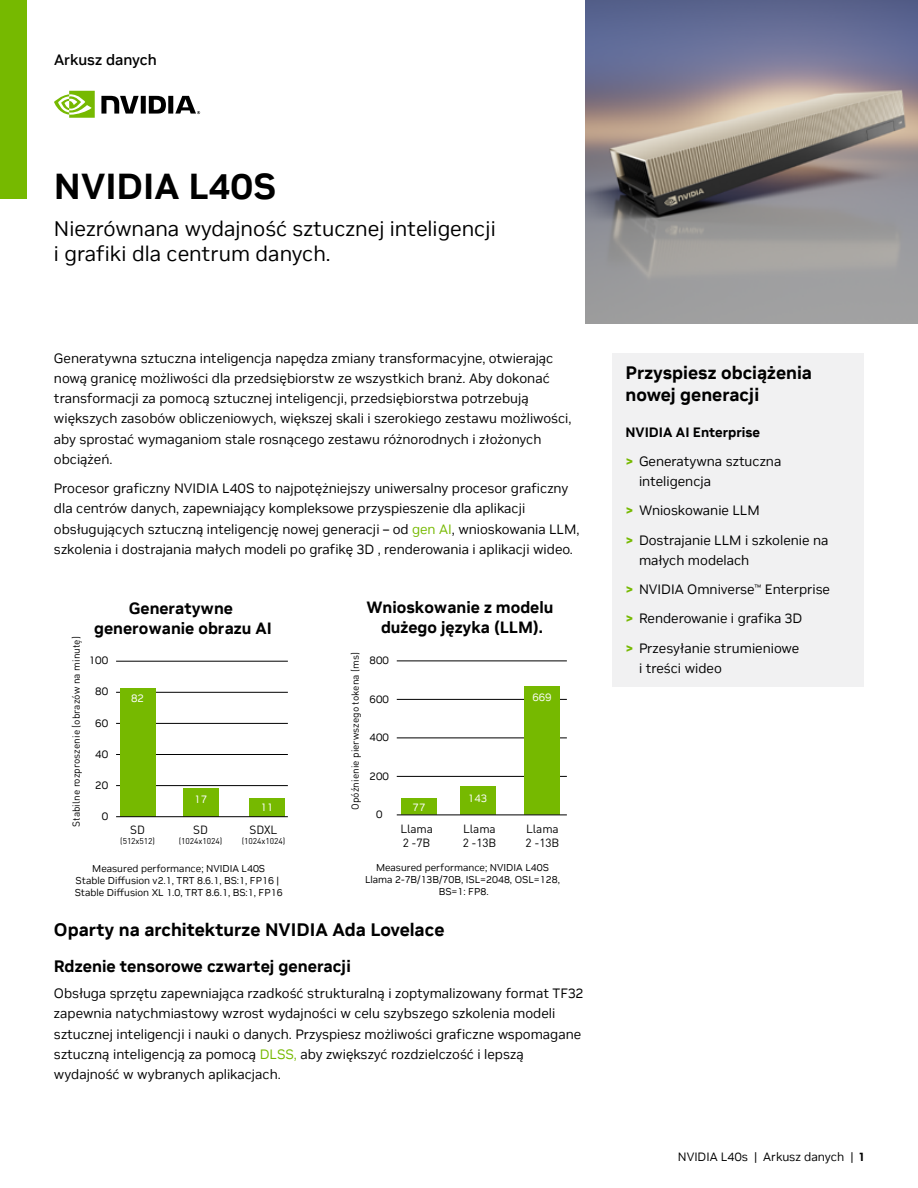
<style>
.page{position:relative;width:918px;height:1188px;background:#fff}
.page>*{position:absolute;margin:0;border:0;box-sizing:border-box;transform-origin:0 0}
.t1{font:700 36px "NVIDIA Sans";color:#000}
.t2{font:21px/25.2px "NVIDIA Sans";color:#000}
.t3{font:700 18px/21.6px "NVIDIA Sans";color:#000}
.t4{font:700 16.5px "NVIDIA Sans";color:#000}
.t5{font:700 16.2px/19.5px "NVIDIA Sans";color:#010101;text-align:center}
.t6{font:500 15px "NVIDIA Sans";color:#000}
.t7{font:13.5px/20.2px "NVIDIA Sans";color:#000}
.t8{font:12px "NVIDIA Sans";color:#000}
.t9{font:11.85px/13.5px "DIN Pro";letter-spacing:-.01em;color:#000}
.t10{font:10.8px "NVIDIA Sans";color:#010101}
.t11{font:10.8px "NVIDIA Sans";color:#fff}
.t12{font:10.05px "DIN Pro";color:#000}
.t13{font:9.9px/11.9px "NVIDIA Sans";color:#010101;text-align:center}
.t14{font:8.4px "DIN Pro";letter-spacing:-.01em;color:#000}
.s1{color:#76b900}
.s2{font-weight:700}
.s3{font-weight:700;color:#76b900}
</style>
<div class="page">
<svg style="left:54px;top:91px;width:41px;height:27px"></svg>
<svg style="left:101px;top:96px;width:99px;height:18px"></svg>
<div style="left:0;top:0;width:27px;height:199px;background:#76b900"></div>
<img style="left:585px;top:0;width:333px;height:324px">
<div style="left:612px;top:353px;width:252px;height:333px;background:#f1f1f2"></div>
<hr style="left:116px;top:754px;width:172px;height:1px;background:#010101">
<hr style="left:116px;top:661px;width:172px;height:1px;background:#010101">
<hr style="left:116px;top:692px;width:172px;height:1px;background:#010101">
<hr style="left:116px;top:723px;width:172px;height:1px;background:#010101">
<hr style="left:116px;top:785px;width:172px;height:1px;background:#010101">
<div style="left:120px;top:688px;width:35px;height:129px;background:#76b900"></div>
<div style="left:183px;top:789px;width:35px;height:28px;background:#76b900"></div>
<div style="left:249px;top:798px;width:36px;height:19px;background:#76b900"></div>
<hr style="left:116px;top:816px;width:172px;height:1px;background:#010101">
<hr style="left:397px;top:776px;width:170px;height:1px;background:#010101">
<hr style="left:397px;top:661px;width:170px;height:1px;background:#010101">
<hr style="left:397px;top:699px;width:170px;height:1px;background:#010101">
<hr style="left:397px;top:738px;width:170px;height:1px;background:#010101">
<div style="left:401px;top:799px;width:36px;height:16px;background:#76b900"></div>
<div style="left:524px;top:687px;width:36px;height:128px;background:#76b900"></div>
<div style="left:460px;top:786px;width:35px;height:29px;background:#76b900"></div>
<hr style="left:397px;top:815px;width:170px;height:1px;background:#010101">
<p class="t6" style="left:54px;top:50px;width:104px">Arkusz danych</p>
<h1 class="t1" style="left:54px;top:165px;width:223px">NVIDIA L40S</h1>
<h2 class="t2" style="left:54px;top:216px;width:443px">Niezrównana wydajność sztucznej inteligencji i grafiki dla centrum danych.</h2>
<p class="t7" style="left:54px;top:348px;width:519px">Generatywna sztuczna inteligencja napędza zmiany transformacyjne, otwierając nową granicę możliwości dla przedsiębiorstw ze wszystkich branż. Aby dokonać transformacji za pomocą sztucznej inteligencji, przedsiębiorstwa potrzebują większych zasobów obliczeniowych, większej skali i szerokiego zestawu możliwości, aby sprostać wymaganiom stale rosnącego zestawu różnorodnych i złożonych obciążeń.</p>
<p class="t7" style="left:54px;top:478px;width:527px">Procesor graficzny NVIDIA L40S to najpotężniejszy uniwersalny procesor graficzny dla centrów danych, zapewniający kompleksowe przyspieszenie dla aplikacji obsługujących sztuczną inteligencję nowej generacji – od <span class="s1">gen AI</span>, wnioskowania LLM, szkolenia i dostrajania małych modeli po grafikę 3D , renderowania i aplikacji wideo.</p>
<p class="t12" style="left:69px;top:827px;width:192px;rotate:-90deg">Stabilne rozproszenie (obrazów na minutę)</p>
<p class="t5" style="left:94px;top:599px;width:179px">Generatywne generowanie obrazu AI</p>
<p class="t10" style="left:89px;top:654px;width:21px">100</p>
<p class="t10" style="left:95px;top:685px;width:15px">80</p>
<p class="t10" style="left:95px;top:716px;width:15px">60</p>
<p class="t10" style="left:95px;top:748px;width:15px">40</p>
<p class="t10" style="left:95px;top:779px;width:15px">20</p>
<p class="t10" style="left:102px;top:810px;width:8px">0</p>
<p class="t11" style="left:131px;top:692px;width:15px">82</p>
<p class="t9" style="left:130px;top:823px;width:16px">SD</p>
<p class="t14" style="left:120px;top:835px;width:36px">(512x512)</p>
<p class="t11" style="left:194px;top:793px;width:15px">17</p>
<p class="t9" style="left:193px;top:823px;width:16px">SD</p>
<p class="t14" style="left:179px;top:835px;width:45px">(1024x1024)</p>
<p class="t11" style="left:260px;top:801px;width:15px">11</p>
<p class="t9" style="left:250px;top:823px;width:29px">SDXL</p>
<p class="t14" style="left:242px;top:835px;width:45px">(1024x1024)</p>
<p class="t5" style="left:366px;top:598px;width:189px">Wnioskowanie z modelu dużego języka (LLM).</p>
<p class="t12" style="left:348px;top:810px;width:159px;rotate:-90deg">Opóźnienie pierwszego tokena (ms)</p>
<p class="t10" style="left:370px;top:654px;width:21px">800</p>
<p class="t10" style="left:370px;top:692px;width:21px">600</p>
<p class="t10" style="left:370px;top:731px;width:21px">400</p>
<p class="t10" style="left:370px;top:769px;width:21px">200</p>
<p class="t10" style="left:376px;top:808px;width:8px">0</p>
<p class="t11" style="left:413px;top:801px;width:14px">77</p>
<p class="t11" style="left:468px;top:792px;width:21px">143</p>
<p class="t11" style="left:532px;top:691px;width:21px">669</p>
<p class="t9" style="left:400px;top:822px;width:34px">Llama<br>2 -7B</p>
<p class="t9" style="left:463px;top:822px;width:35px">Llama<br>2 -13B</p>
<p class="t9" style="left:526px;top:822px;width:35px">Llama<br>2 -13B</p>
<p class="t13" style="left:75px;top:862px;width:209px">Measured performance; NVIDIA L40S<br>Stable Diffusion v2.1, TRT 8.6.1, BS:1, FP16 |<br>Stable Diffusion XL 1.0, TRT 8.6.1, BS:1, FP16</p>
<p class="t13" style="left:365px;top:862px;width:196px">Measured performance; NVIDIA L40S<br>Llama 2-7B/13B/70B, ISL=2048, OSL=128,<br>BS=1: FP8.</p>
<h3 class="t3" style="left:54px;top:919px;width:392px">Oparty na architekturze NVIDIA Ada Lovelace</h3>
<p class="t4" style="left:54px;top:957px;width:298px">Rdzenie tensorowe czwartej generacji</p>
<p class="t7" style="left:54px;top:983px;width:531px">Obsługa sprzętu zapewniająca rzadkość strukturalną i zoptymalizowany format TF32 zapewnia natychmiastowy wzrost wydajności w celu szybszego szkolenia modeli sztucznej inteligencji i nauki o danych. Przyspiesz możliwości graficzne wspomagane sztuczną inteligencją za pomocą <span class="s1">DLSS,</span> aby zwiększyć rozdzielczość i lepszą wydajność w wybranych aplikacjach.</p>
<h3 class="t3" style="left:626px;top:362px;width:188px">Przyspiesz obciążenia nowej generacji</h3>
<p class="t7" style="left:626px;top:417px;width:157px;line-height:29.2px"><span class="s2">NVIDIA AI Enterprise<br></span><span class="s3">&gt;</span> Generatywna sztuczna</p>
<p class="t7" style="left:626px;top:467px;width:204px;line-height:29.2px;text-indent:14px">inteligencja<br><span class="s3">&gt;</span> Wnioskowanie LLM<br><span class="s3">&gt;</span> Dostrajanie LLM i szkolenie na</p>
<p class="t7" style="left:626px;top:546px;width:206px;line-height:29.2px;text-indent:14px">małych modelach<br><span class="s3">&gt;</span> NVIDIA Omniverse<sup>™</sup> Enterprise <span class="s3">&gt;</span> Renderowanie i grafika 3D<br><span class="s3">&gt;</span> Przesyłanie strumieniowe</p>
<p class="t7" style="left:639px;top:658px;width:84px">i treści wideo</p>
<p class="t8" style="left:678px;top:1150px;width:188px">NVIDIA L40s | Arkusz danych | <span class="s2">1</span></p>
</div>
